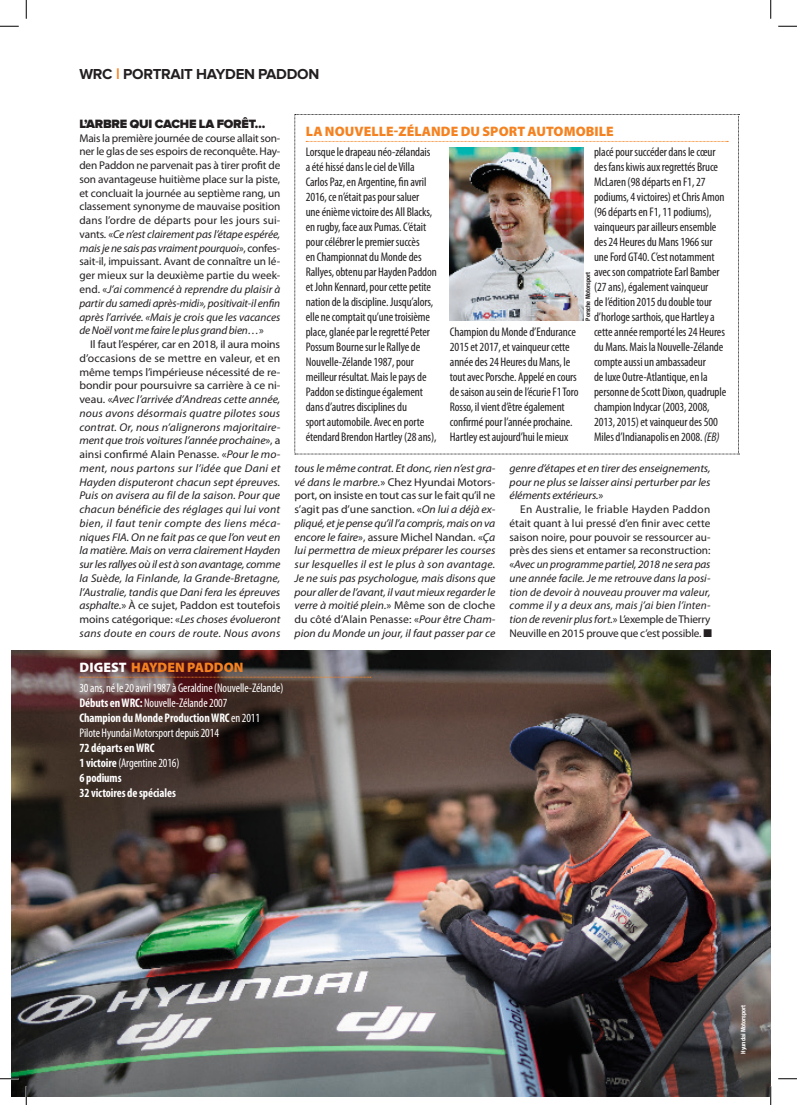
<style>
.page{position:relative;width:797px;height:1105px;background:#fff}
.page>*{position:absolute;margin:0;border:0;box-sizing:border-box;transform-origin:0 0}
.Next_ArticleName_Lef{font:700 15px "Proxima Nova";letter-spacing:-.02em;color:#231f20}
.Intertitre{font:900 13.75px "Myriad Pro";letter-spacing:.005em;color:#f58220}
.BodyLettrine{font:condensed 12.5px/15px "Myriad Pro";letter-spacing:-.01em;color:#231f20}
.BodyLettrine-2{font:condensed 12.5px "Myriad Pro";letter-spacing:-.01em;color:#fff;scale:.96 1}
.BodyLettrine-3{font:700 condensed 12.5px "Myriad Pro";letter-spacing:-.01em;color:#fff;scale:.96 1}
.Intertitre-2{font:900 12.5px "Proxima Nova";letter-spacing:-.02em;color:#231f20}
.BodyLettrine-4{font:italic 11.25px/13.8px "Myriad Pro";color:#231f20;text-align:justify;scale:1.04 1}
.BodyLettrine-5{font:11.25px/13.8px "Myriad Pro";letter-spacing:-.005em;color:#231f20;text-align:justify}
.t1{font:700 condensed 6.25px "Helvetica Neue";color:#231f20}
.t2{font:700 condensed 6.25px "Helvetica Neue";color:#fff}
.s1{font-family:"DIN";font-weight:500;color:#f58220}
.s2{font-style:italic}
.s3{font-style:normal}
.s4{color:#fff}
.s5{font-weight:700}
.s6{font-weight:400}
</style>
<div class="page">
<img style="left:11px;top:651px;width:759px;height:445px">
<svg style="left:294px;top:114px;width:445px;height:341px"></svg>
<img style="left:450px;top:148px;width:133px;height:172px">
<svg style="left:80px;top:677px;width:291px;height:1px"></svg>
<svg style="left:0;top:25px;width:19px;height:2px"></svg>
<svg style="left:778px;top:25px;width:19px;height:2px"></svg>
<svg style="left:0;top:1078px;width:19px;height:1px"></svg>
<svg style="left:778px;top:1078px;width:19px;height:1px"></svg>
<svg style="left:25px;top:0;width:2px;height:19px"></svg>
<svg style="left:25px;top:1086px;width:2px;height:19px"></svg>
<svg style="left:770px;top:0;width:1px;height:19px"></svg>
<svg style="left:770px;top:1086px;width:1px;height:19px"></svg>
<p class="Next_ArticleName_Lef" style="left:79px;top:66px;width:241px">WRC <span class="s1">I</span> PORTRAIT HAYDEN PADDON</p>
<p class="Intertitre-2" style="left:79px;top:117px;width:187px">L’ARBRE QUI CACHE LA FORÊT…</p>
<p class="BodyLettrine-5" style="left:79px;top:131px;width:202px">Mais la première journée de course allait son&shy;ner le glas de ses espoirs de reconquête. Hay&shy;den Paddon ne parvenait pas à tirer profit de son avantageuse huitième place sur la piste, et concluait la journée au septième rang, un classement synonyme de mauvaise position dans l’ordre de départs pour les jours sui&shy;vants. «<span class="s2">Ce n’est clairement pas l’étape espérée, mais je ne sais pas vraiment pourquoi</span>», confes&shy;sait-il, impuissant. Avant de connaître un lé&shy;ger mieux sur la deuxième partie du week&shy;end. «<span class="s2">J’ai commencé à reprendre du plaisir à partir du samedi après-midi», positivait-il enfin après l’arrivée. «Mais je crois que les vacances de Noël vont me faire le plus grand bien…</span>»</p>
<p class="BodyLettrine-4" style="left:79px;top:337px;width:195px;text-indent:11px"><span class="s3">Il faut l’espérer, car en 2018, il aura moins d’occasions de se mettre en valeur, et en même temps l’impérieuse nécessité de re&shy;bondir pour poursuivre sa carrière à ce ni&shy;veau. «</span>Avec l’arrivée d’Andreas cette année, nous avons désormais quatre pilotes sous contrat. Or, nous n’alignerons majoritaire&shy;ment que trois voitures l’année prochaine<span class="s3">», a ainsi confirmé Alain Penasse. «</span>Pour le mo&shy;ment, nous partons sur l’idée que Dani et Hayden disputeront chacun sept épreuves.<br>Puis on avisera au fil de la saison. Pour que chacun bénéficie des réglages qui lui vont bien, il faut tenir compte des liens méca&shy;niques FIA. On ne fait pas ce que l’on veut en la matière. Mais on verra clairement Hayden sur les rallyes où il est à son avantage, comme la Suède, la Finlande, la Grande-Bretagne, l’Australie, tandis que Dani fera les épreuves asphalte.<span class="s3">» À ce sujet, Paddon est toutefois moins catégorique: «</span>Les choses évolueront sans doute en cours de route. Nous avons</p>
<p class="Intertitre" style="left:80px;top:659px;width:165px"><span class="s4">DIGEST</span> HAYDEN PADDON</p>
<p class="BodyLettrine-2" style="left:79px;top:680px;width:214px">30 ans, né le 20 avril 1987 à Geraldine (Nouvelle-Zélande)</p>
<p class="BodyLettrine-2" style="left:79px;top:695px;width:156px"><span class="s5">Débuts en WRC:</span> Nouvelle-Zélande 2007</p>
<p class="BodyLettrine-3" style="left:79px;top:710px;width:189px">Champion du Monde Production WRC <span class="s6">en 2011</span></p>
<p class="BodyLettrine-2" style="left:79px;top:725px;width:147px">Pilote Hyundai Motorsport depuis 2014</p>
<p class="BodyLettrine-3" style="left:79px;top:740px;width:80px">72 départs en WRC</p>
<p class="BodyLettrine-2" style="left:79px;top:755px;width:106px"><span class="s5">1 victoire</span> (Argentine 2016)</p>
<p class="BodyLettrine-3" style="left:79px;top:770px;width:45px">6 podiums</p>
<p class="BodyLettrine-3" style="left:79px;top:785px;width:102px">32 victoires de spéciales</p>
<p class="Intertitre" style="left:306px;top:123px;width:309px">LA NOUVELLE-ZÉLANDE DU SPORT AUTOMOBILE</p>
<p class="BodyLettrine" style="left:306px;top:144px;width:133px">Lorsque le drapeau néo-zélandais a été hissé dans le ciel de Villa<br>Carlos Paz, en Argentine, fin avril<br>2016, ce n’était pas pour saluer une énième victoire des All Blacks, en rugby, face aux Pumas. C’était pour célébrer le premier succès<br>en Championnat du Monde des<br>Rallyes, obtenu par Hayden Paddon et John Kennard, pour cette petite nation de la discipline. Jusqu’alors, elle ne comptait qu’une troisième place, glanée par le regretté Peter<br>Possum Bourne sur le Rallye de<br>Nouvelle-Zélande 1987, pour meilleur résultat. Mais le pays de<br>Paddon se distingue également dans d’autres disciplines du<br>sport automobile. Avec en porte étendard Brendon Hartley (28 ans),</p>
<p class="BodyLettrine" style="left:594px;top:144px;width:134px">placé pour succéder dans le cœur des fans kiwis aux regrettés Bruce<br>McLaren (98 départs en F1, 27 podiums, 4 victoires) et Chris Amon (96 départs en F1, 11 podiums), vainqueurs par ailleurs ensemble des 24 Heures du Mans 1966 sur une Ford GT40. C’est notamment avec son compatriote Earl Bamber (27 ans), également vainqueur<br>de l’édition 2015 du double tour d’horloge sarthois, que Hartley a cette année remporté les 24 Heures du Mans. Mais la Nouvelle-Zélande compte aussi un ambassadeur<br>de luxe Outre-Atlantique, en la personne de Scott Dixon, quadruple champion Indycar (2003, 2008,<br>2013, 2015) et vainqueur des 500<br>Miles d’Indianapolis en 2008. <span class="s2">(EB)</span></p>
<p class="t1" style="left:584px;top:320px;width:50px;rotate:-90deg">Porsche Motorsport</p>
<p class="BodyLettrine" style="left:450px;top:324px;width:130px">Champion du Monde d’Endurance<br>2015 et 2017, et vainqueur cette année des 24 Heures du Mans, le tout avec Porsche. Appelé en cours de saison au sein de l’écurie F1 Toro<br>Rosso, il vient d’être également confirmé pour l’année prochaine.<br>Hartley est aujourd’hui le mieux</p>
<p class="BodyLettrine-4" style="left:294px;top:461px;width:195px">tous le même contrat. Et donc, rien n’est gra&shy;vé dans le marbre.<span class="s3">» Chez Hyundai Motors&shy;port, on insiste en tout cas sur le fait qu’il ne s’agit pas d’une sanction. «</span>On lui a déjà ex&shy;pliqué, et je pense qu’il l’a compris, mais on va encore le faire<span class="s3">», assure Michel Nandan. «</span>Ça lui permettra de mieux préparer les courses sur lesquelles il est le plus à son avantage.<br>Je ne suis pas psychologue, mais disons que pour aller de l’avant, il vaut mieux regarder le verre à moitié plein.<span class="s3">» Même son de cloche du côté d’Alain Penasse: «</span>Pour être Cham&shy;pion du Monde un jour, il faut passer par ce</p>
<p class="BodyLettrine-4" style="left:509px;top:461px;width:195px">genre d’étapes et en tirer des enseignements, pour ne plus se laisser ainsi perturber par les éléments extérieurs.<span class="s3">»</span></p>
<p class="BodyLettrine-5" style="left:509px;top:502px;width:204px;text-align:left;text-indent:11px">En Australie, le friable Hayden Paddon était quant à lui pressé d’en finir avec cette saison noire, pour pouvoir se ressourcer au&shy;près des siens et entamer sa reconstruction: «<span class="s2">Avec un programme partiel, 2018 ne sera pas une année facile. Je me retrouve dans la posi&shy;tion de devoir à nouveau prouver ma valeur, comme il y a deux ans, mais j’ai bien l’inten&shy;tion de revenir plus fort.</span>» L’exemple de Thierry Neuville en 2015 prouve que c’est possible. ■</p>
<p class="t2" style="left:739px;top:1054px;width:51px;rotate:-90deg">Hyundai Motorsport</p>
</div>
